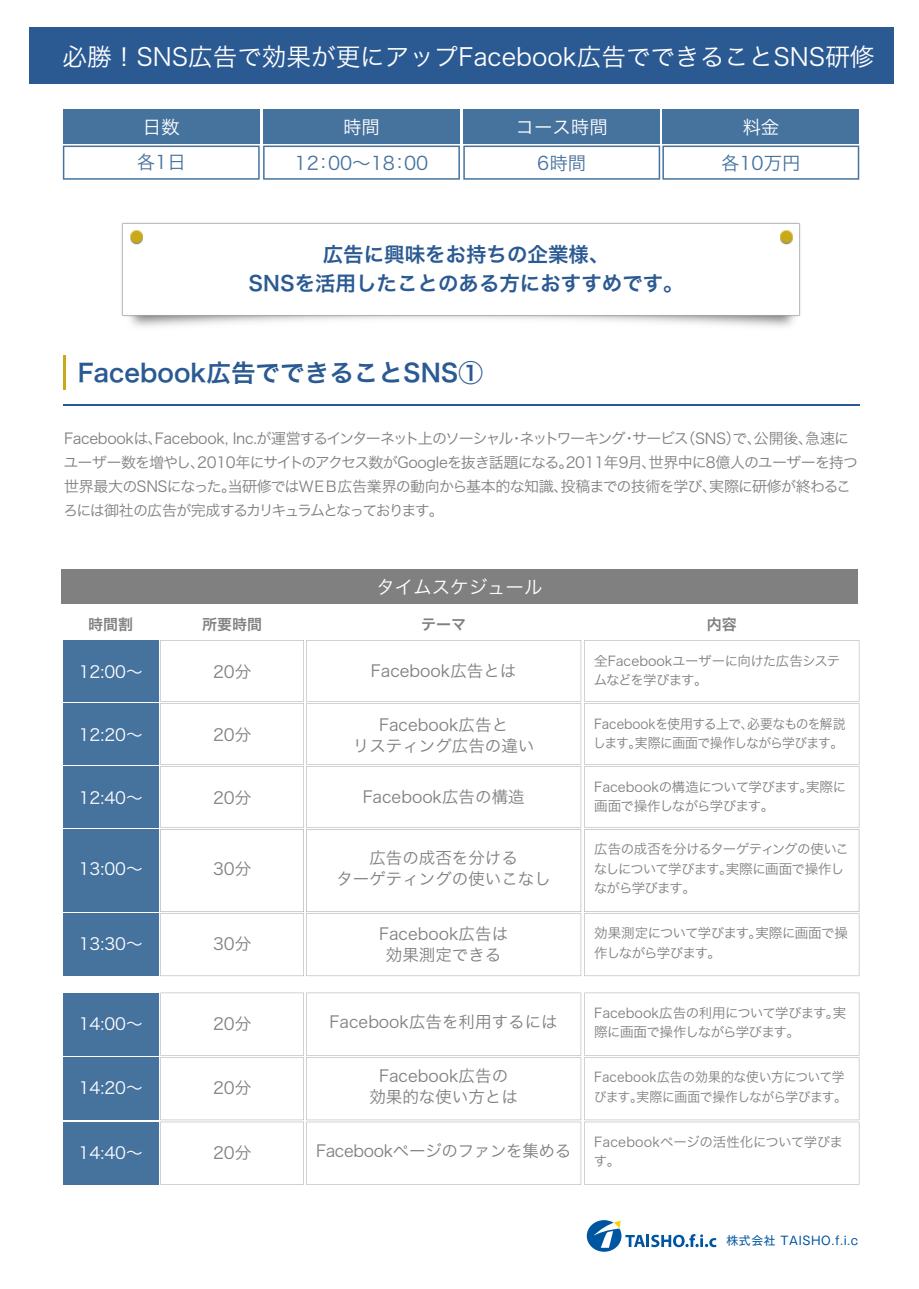
<style>
.page{position:relative;width:919px;height:1289px;background:#fff}
.page>*{position:absolute;margin:0;border:0;box-sizing:border-box;transform-origin:0 0}
.t1{font:24.6px "Hira Kaku Pro W3";color:#fff}
.t2{font:24.6px "Hira Kaku Pro W6";color:#2b5a93}
.t3{font:20.4px/28.5px "Hira Kaku Pro W6";color:#2b5a93;text-align:center}
.t4{font:18.45px "Hira Kaku Pro W3";color:#46729e}
.t5{font:18.45px "Hira Kaku Pro W3";color:#fff}
.t6{font:16.5px/21px "Hira Kaku Pro W3";color:#808080;text-align:center}
.t7{font:16.5px "Hira Kaku Pro W3";color:#fff}
.t8{font:16.5px "Hira Kaku Pro W3";letter-spacing:-.02em;color:#808080}
.t9{font:15px/24px "Hira Kaku Pro W3";letter-spacing:-.05em;color:#808080}
.t10{font:15px "Hira Kaku Pro W6";color:#808080}
.t11{font:13.5px/19.5px "Hira Kaku Pro W3";letter-spacing:-.04em;color:#808080}
.t12{font:13.5px/19.5px "Hira Kaku Pro W3";letter-spacing:-.04em;color:#808080;scale:.95 1}
.t13{font:13.5px/19.5px "Hira Kaku Pro W3";letter-spacing:-.02em;color:#808080;scale:.95 1}
.t14{font:13.5px/19.5px "Hira Kaku Pro W3";letter-spacing:-.015em;color:#808080}
.t15{font:11.7px "Gothic MB101 Pr 6 N";letter-spacing:.05em;color:#0055a1}
</style>
<div class="page">
<div style="left:29px;top:27px;width:864px;height:57px;background:#2b5a93"></div>
<div style="left:63px;top:109px;width:197px;height:34px;background:#46729e"></div>
<div style="left:263px;top:109px;width:197px;height:34px;background:#46729e"></div>
<div style="left:463px;top:109px;width:197px;height:34px;background:#46729e"></div>
<div style="left:662px;top:109px;width:197px;height:34px;background:#46729e"></div>
<svg style="left:63px;top:145px;width:796px;height:35px"></svg>
<div style="left:61px;top:569px;width:796px;height:34px;background:#808080"></div>
<div style="left:63px;top:640px;width:95px;height:61px;background:#46729e"></div>
<div style="left:63px;top:703px;width:95px;height:61px;background:#46729e"></div>
<div style="left:63px;top:766px;width:95px;height:61px;background:#46729e"></div>
<div style="left:63px;top:829px;width:95px;height:83px;background:#46729e"></div>
<div style="left:63px;top:913px;width:95px;height:63px;background:#46729e"></div>
<svg style="left:160px;top:640px;width:699px;height:336px"></svg>
<div style="left:63px;top:992px;width:95px;height:63px;background:#46729e"></div>
<div style="left:63px;top:1057px;width:95px;height:63px;background:#46729e"></div>
<div style="left:63px;top:1121px;width:95px;height:63px;background:#46729e"></div>
<svg style="left:160px;top:992px;width:699px;height:192px"></svg>
<img style="left:121px;top:222px;width:680px;height:105px">
<hr style="left:63px;top:356px;width:2px;height:34px;background:#c9a917">
<hr style="left:63px;top:404px;width:796px;height:2px;background:#2b5a93">
<svg style="left:586px;top:1220px;width:130px;height:31px"></svg>
<h1 class="t1" style="left:63px;top:35px;width:813px">必勝！SNS広告で効果が更にアップFacebook広告でできることSNS研修</h1>
<p class="t5" style="left:143px;top:110px;width:38px">日数</p>
<p class="t5" style="left:343px;top:110px;width:38px">時間</p>
<p class="t5" style="left:515px;top:110px;width:94px">コース時間</p>
<p class="t5" style="left:742px;top:110px;width:38px">料金</p>
<p class="t4" style="left:137px;top:146px;width:50px">各1日</p>
<p class="t4" style="left:294px;top:147px;width:135px">12：00～18：00</p>
<p class="t4" style="left:537px;top:147px;width:50px">6時間</p>
<p class="t4" style="left:721px;top:147px;width:81px">各10万円</p>
<h2 class="t3" style="left:248px;top:239px;width:436px">広告に興味をお持ちの企業様、<br>SNSを活用したことのある方におすすめです。</h2>
<h1 class="t2" style="left:78px;top:350px;width:406px">Facebook広告でできることSNS①</h1>
<p class="t9" style="left:63px;top:426px;width:796px">Facebookは、Facebook, Inc.が運営するインターネット上のソーシャル・ネットワーキング・サービス（SNS）で、公開後、急速にユーザー数を増やし、2010年にサイトのアクセス数がGoogleを抜き話題になる。2011年9月、世界中に8億人のユーザーを持つ世界最大のSNSになった。当研修ではＷＥＢ広告業界の動向から基本的な知識、投稿までの技術を学び、実際に研修が終わるころには御社の広告が完成するカリキュラムとなっております。</p>
<p class="t10" style="left:88px;top:610px;width:46px">時間割</p>
<p class="t7" style="left:79px;top:657px;width:65px">12:00～</p>
<p class="t10" style="left:202px;top:610px;width:61px">所要時間</p>
<p class="t6" style="left:213px;top:660px;width:40px">20分</p>
<p class="t7" style="left:79px;top:720px;width:65px">12:20～</p>
<p class="t6" style="left:213px;top:723px;width:40px">20分</p>
<p class="t7" style="left:79px;top:783px;width:65px">12:40～</p>
<p class="t6" style="left:213px;top:786px;width:40px">20分</p>
<p class="t7" style="left:79px;top:853px;width:65px">13:00～</p>
<p class="t6" style="left:213px;top:856px;width:40px">30分</p>
<p class="t7" style="left:79px;top:929px;width:65px">13:30～</p>
<p class="t6" style="left:213px;top:932px;width:40px">30分</p>
<p class="t7" style="left:79px;top:1008px;width:65px">14:00～</p>
<p class="t6" style="left:213px;top:1011px;width:40px">20分</p>
<p class="t7" style="left:79px;top:1073px;width:65px">14:20～</p>
<p class="t6" style="left:213px;top:1076px;width:40px">20分</p>
<p class="t7" style="left:79px;top:1137px;width:65px">14:40～</p>
<p class="t6" style="left:213px;top:1140px;width:40px">20分</p>
<p class="t5" style="left:376px;top:570px;width:167px">タイムスケジュール</p>
<p class="t10" style="left:421px;top:610px;width:46px">テーマ</p>
<p class="t10" style="left:706px;top:610px;width:31px">内容</p>
<p class="t6" style="left:371px;top:658px;width:147px">Facebook広告とは</p>
<p class="t11" style="left:593px;top:649px;width:248px">全Facebookユーザーに向けた広告システムなどを学びます。</p>
<p class="t6" style="left:353px;top:712px;width:183px">Facebook広告と<br>リスティング広告の違い</p>
<p class="t12" style="left:593px;top:712px;width:267px">Facebookを使用する上で、必要なものを解説します。実際に画面で操作しながら学びます。</p>
<p class="t6" style="left:362px;top:784px;width:163px">Facebook広告の構造</p>
<p class="t11" style="left:594px;top:775px;width:253px">Facebookの構造について学びます。実際に画面で操作しながら学びます。</p>
<p class="t6" style="left:336px;top:846px;width:216px">広告の成否を分ける<br>ターゲティングの使いこなし</p>
<p class="t11" style="left:593px;top:838px;width:256px">広告の成否を分けるターゲティングの使いこなしについて学びます。実際に画面で操作しながら学びます。</p>
<p class="t6" style="left:379px;top:921px;width:130px">Facebook広告は効果測定できる</p>
<p class="t11" style="left:594px;top:922px;width:255px">効果測定について学びます。実際に画面で操作しながら学びます。</p>
<p class="t6" style="left:329px;top:1010px;width:229px">Facebook広告を利用するには</p>
<p class="t11" style="left:594px;top:1001px;width:253px">Facebook広告の利用について学びます。実際に画面で操作しながら学びます。</p>
<p class="t6" style="left:369px;top:1064px;width:150px">Facebook広告の効果的な使い方とは</p>
<p class="t13" style="left:593px;top:1066px;width:268px">Facebook広告の効果的な使い方について学びます。実際に画面で操作しながら学びます。</p>
<p class="t8" style="left:316px;top:1136px;width:256px">Facebookページのファンを集める</p>
<p class="t14" style="left:593px;top:1130px;width:251px">Facebookページの活性化について学びます。</p>
<p class="t15" style="left:726px;top:1231px;width:133px">株式会社 TAISHO.f.i.c</p>
</div>
